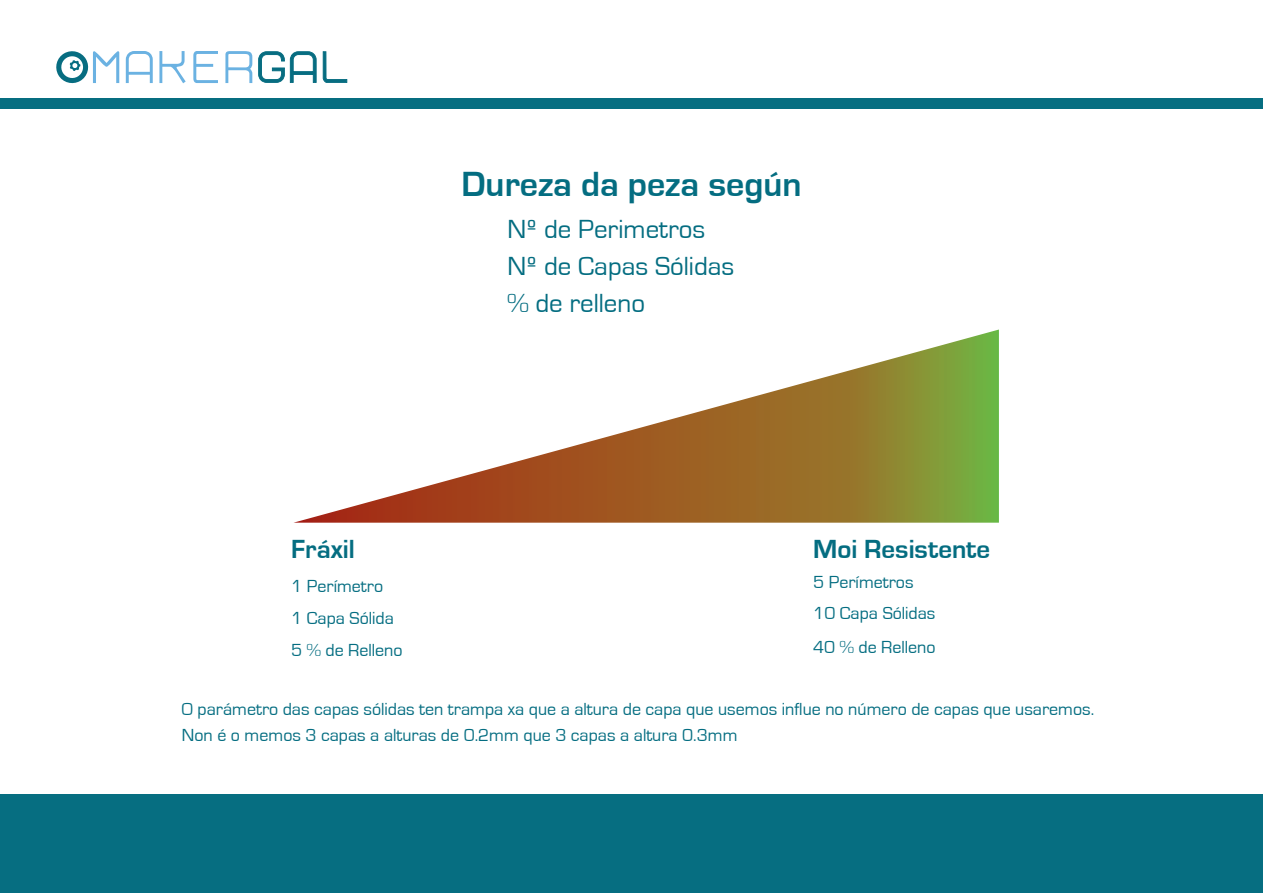
<style>
.page{position:relative;width:1263px;height:893px;background:#fff}
.page>*{position:absolute;margin:0;border:0;box-sizing:border-box;transform-origin:0 0}
.t1{font:700 36px "Eurostile";color:#046d81}
.t2{font:27px "Eurostile";color:#046d81}
.t3{font:700 27px "Eurostile";color:#046d81}
.t4{font:18px "Eurostile";color:#046d81}
</style>
<div class="page">
<svg style="left:258px;top:51px;width:89px;height:32px"></svg>
<svg style="left:56px;top:51px;width:196px;height:33px"></svg>
<div style="left:0;top:98px;width:1263px;height:11px;background:#066e81"></div>
<div style="left:0;top:794px;width:1263px;height:99px;background:#066e81"></div>
<svg style="left:294px;top:330px;width:705px;height:193px"></svg>
<p class="t1" style="left:461px;top:165px;width:341px">Dureza da peza según</p>
<p class="t2" style="left:507px;top:215px;width:199px">Nº de Perimetros</p>
<p class="t2" style="left:507px;top:252px;width:228px">Nº de Capas Sólidas</p>
<p class="t2" style="left:507px;top:288px;width:139px">% de relleno</p>
<p class="t3" style="left:291px;top:535px;width:65px">Fráxil</p>
<p class="t3" style="left:813px;top:535px;width:178px">Moi Resistente</p>
<p class="t4" style="left:291px;top:577px;width:93px">1 Perímetro</p>
<p class="t4" style="left:291px;top:608px;width:104px">1 Capa Sólida</p>
<p class="t4" style="left:813px;top:573px;width:102px">5 Perímetros</p>
<p class="t4" style="left:813px;top:604px;width:124px">10 Capa Sólidas</p>
<p class="t4" style="left:291px;top:641px;width:113px">5 % de Relleno</p>
<p class="t4" style="left:813px;top:637px;width:124px">40 % de Relleno</p>
<p class="t4" style="left:182px;top:700px;width:914px">O parámetro das capas sólidas ten trampa xa que a altura de capa que usemos influe no número de capas que usaremos.</p>
<p class="t4" style="left:182px;top:725px;width:557px">Non é o memos 3 capas a alturas de 0.2mm que 3 capas a altura 0.3mm</p>
</div>
